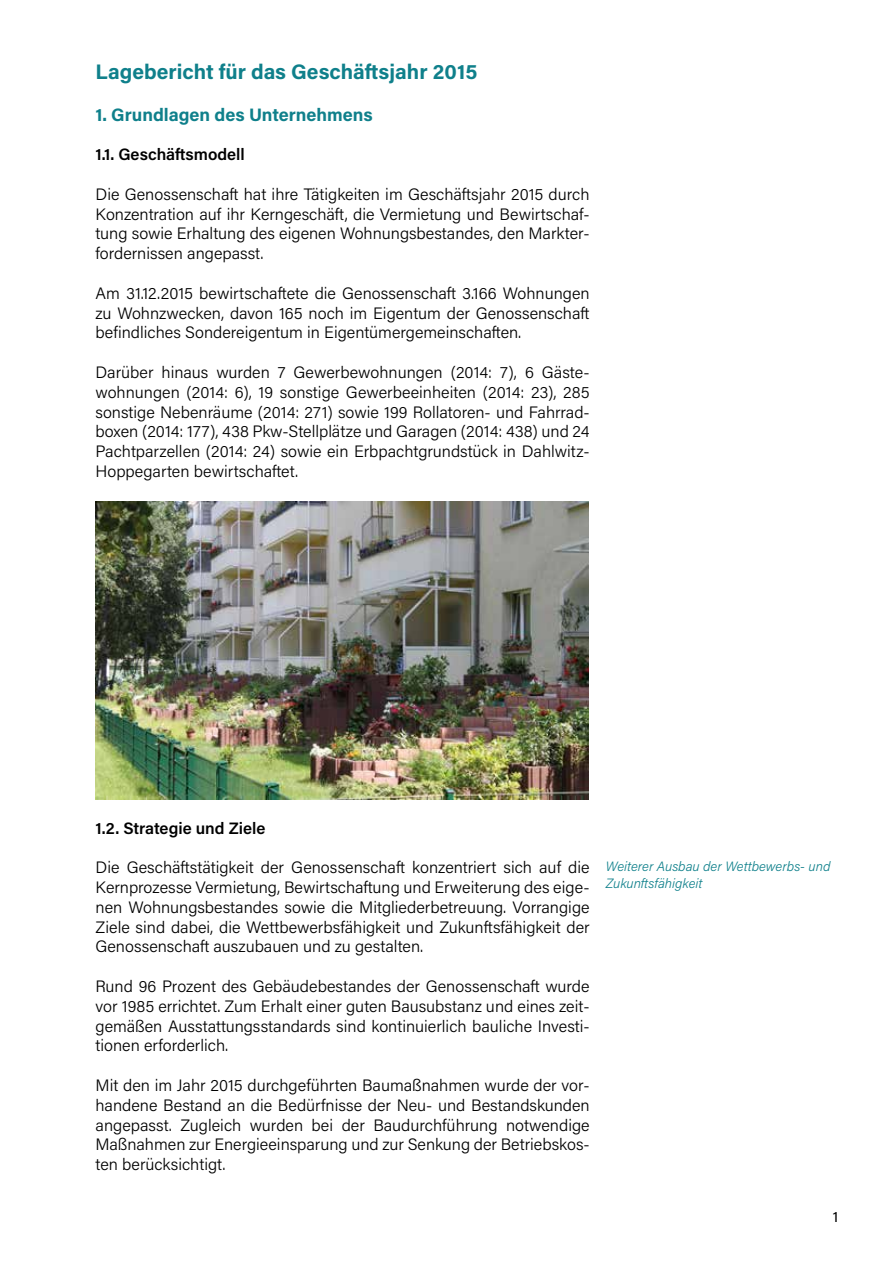
<style>
.page{position:relative;width:893px;height:1263px;background:#fff}
.page>*{position:absolute;margin:0;border:0;box-sizing:border-box;transform-origin:0 0}
.t1{font:700 21px "Acumin Pro";color:#0f808b}
.t2{font:700 18px "Acumin Pro";color:#0f808b}
.t3{font:300 16.5px/19.8px "Acumin Pro";color:#000;text-align:justify}
.t4{font:600 16.5px "Acumin Pro";color:#000}
.t5{font:15px "Acumin Pro";color:#000}
.t6{font:italic 300 13.5px/17.2px "Acumin Pro";color:#0f808b}
</style>
<div class="page">
<img style="left:95px;top:502px;width:494px;height:297px">
<p class="t1" style="left:95px;top:57px;width:383px">Lagebericht für das Geschäftsjahr 2015</p>
<p class="t2" style="left:95px;top:102px;width:279px">1. Grundlagen des Unternehmens</p>
<p class="t4" style="left:95px;top:143px;width:151px">1.1. Geschäftsmodell</p>
<p class="t3" style="left:95px;top:184px;width:496px">Die Genossenschaft hat ihre Tätigkeiten im Geschäftsjahr 2015 durch Konzentration auf ihr Kerngeschäft, die Vermietung und Bewirtschaf&shy;tung sowie Erhaltung des eigenen Wohnungsbestandes, den Markter&shy;fordernissen angepasst.</p>
<p class="t3" style="left:95px;top:283px;width:496px">Am 31.12.2015 bewirtschaftete die Genossenschaft 3.166 Wohnungen zu Wohnzwecken, davon 165 noch im Eigentum der Genossenschaft befindliches Sondereigentum in Eigentümergemeinschaften.</p>
<p class="t3" style="left:95px;top:362px;width:496px">Darüber hinaus wurden 7 Gewerbewohnungen (2014: 7), 6 Gäste&shy;wohnungen (2014: 6), 19 sonstige Gewerbeeinheiten (2014: 23), 285 sonstige Nebenräume (2014: 271) sowie 199 Rollatoren- und Fahrrad&shy;boxen (2014: 177), 438 Pkw-Stellplätze und Garagen (2014: 438) und 24<br>Pachtparzellen (2014: 24) sowie ein Erbpachtgrundstück in Dahlwitz-Hoppegarten bewirtschaftet.</p>
<p class="t4" style="left:95px;top:816px;width:172px">1.2. Strategie und Ziele</p>
<p class="t3" style="left:95px;top:857px;width:496px">Die Geschäftstätigkeit der Genossenschaft konzentriert sich auf die Kernprozesse Vermietung, Bewirtschaftung und Erweiterung des eige&shy;nen Wohnungsbestandes sowie die Mitgliederbetreuung. Vorrangige Ziele sind dabei, die Wettbewerbsfähigkeit und Zukunftsfähigkeit der Genossenschaft auszubauen und zu gestalten.</p>
<p class="t3" style="left:95px;top:976px;width:496px">Rund 96 Prozent des Gebäudebestandes der Genossenschaft wurde vor 1985 errichtet. Zum Erhalt einer guten Bausubstanz und eines zeit&shy;gemäßen Ausstattungsstandards sind kontinuierlich bauliche Investi&shy;tionen erforderlich.</p>
<p class="t3" style="left:95px;top:1075px;width:496px">Mit den im Jahr 2015 durchgeführten Baumaßnahmen wurde der vor&shy;handene Bestand an die Bedürfnisse der Neu- und Bestandskunden angepasst. Zugleich wurden bei der Baudurchführung notwendige Maßnahmen zur Energieeinsparung und zur Senkung der Betriebskos&shy;ten berücksichtigt.</p>
<p class="t6" style="left:606px;top:857px;width:226px">Weiterer Ausbau der Wettbewerbs- und<br>Zukunftsfähigkeit</p>
<p class="t5" style="left:833px;top:1206px;width:7px">1</p>
</div>
